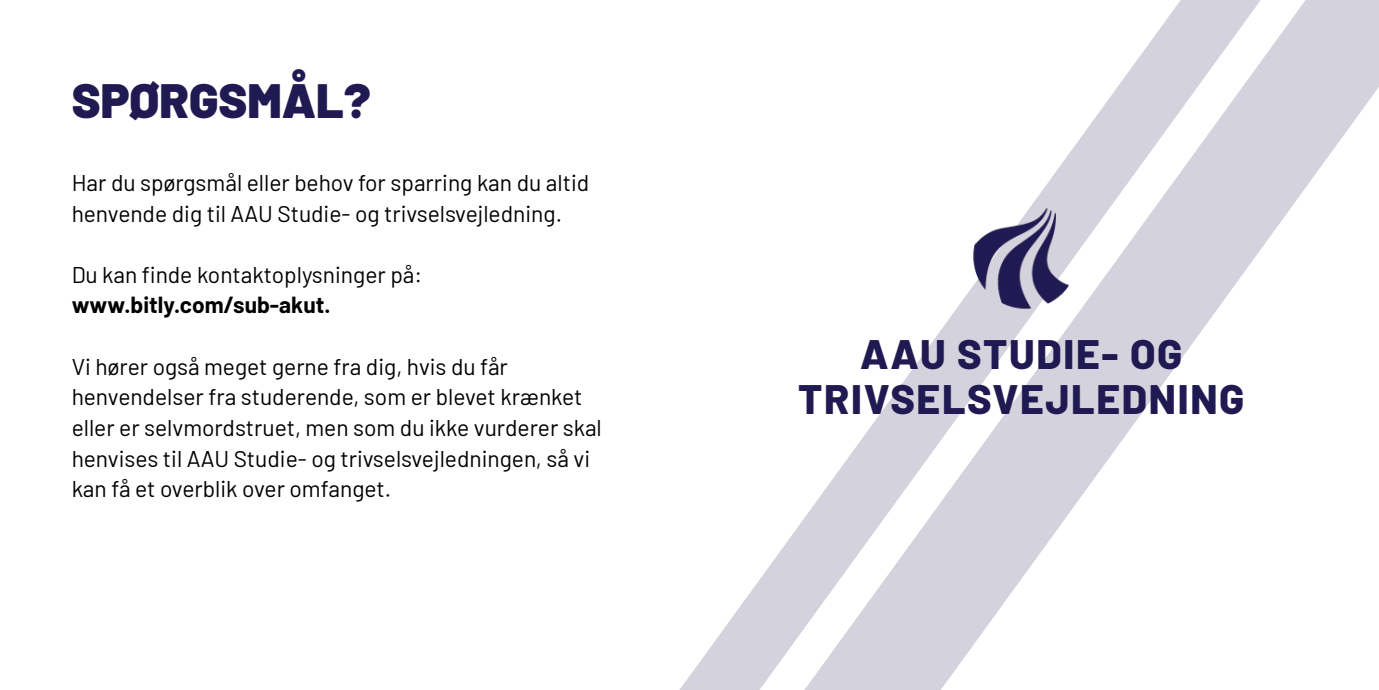
<style>
.page{position:relative;width:1379px;height:690px;background:#fff}
.page>*{position:absolute;margin:0;border:0;box-sizing:border-box;transform-origin:0 0}
.t1{font:900 48.12px "Barlow";color:#211a52}
.t2{font:800 41.12px "Barlow";letter-spacing:.04em;color:#211a52}
.t3{font:22.75px/30.6px "Barlow";color:#000}
.t4{font:700 22.75px "Barlow";color:#000}
</style>
<div class="page">
<svg style="left:679px;top:561px;width:94px;height:129px"></svg>
<svg style="left:773px;top:0;width:605px;height:690px"></svg>
<img style="left:938px;top:208px;width:166px;height:107px">
<p class="t1" style="left:72px;top:65px;width:301px">SPØRGSMÅL?</p>
<p class="t3" style="left:72px;top:165px;width:519px">Har du spørgsmål eller behov for sparring kan du altid henvende dig til AAU Studie- og trivselsvejledning.</p>
<p class="t3" style="left:72px;top:257px;width:352px">Du kan finde kontaktoplysninger på:</p>
<p class="t4" style="left:72px;top:288px;width:260px">www.bitly.com/sub-akut.</p>
<p class="t3" style="left:72px;top:349px;width:531px">Vi hører også meget gerne fra dig, hvis du får henvendelser fra studerende, som er blevet krænket eller er selvmordstruet, men som du ikke vurderer skal henvises til AAU Studie- og trivselsvejledningen, så vi kan få et overblik over omfanget.</p>
<p class="t2" style="left:860px;top:323px;width:323px">AAU STUDIE- OG</p>
<p class="t2" style="left:798px;top:369px;width:447px">TRIVSELSVEJLEDNING</p>
</div>
